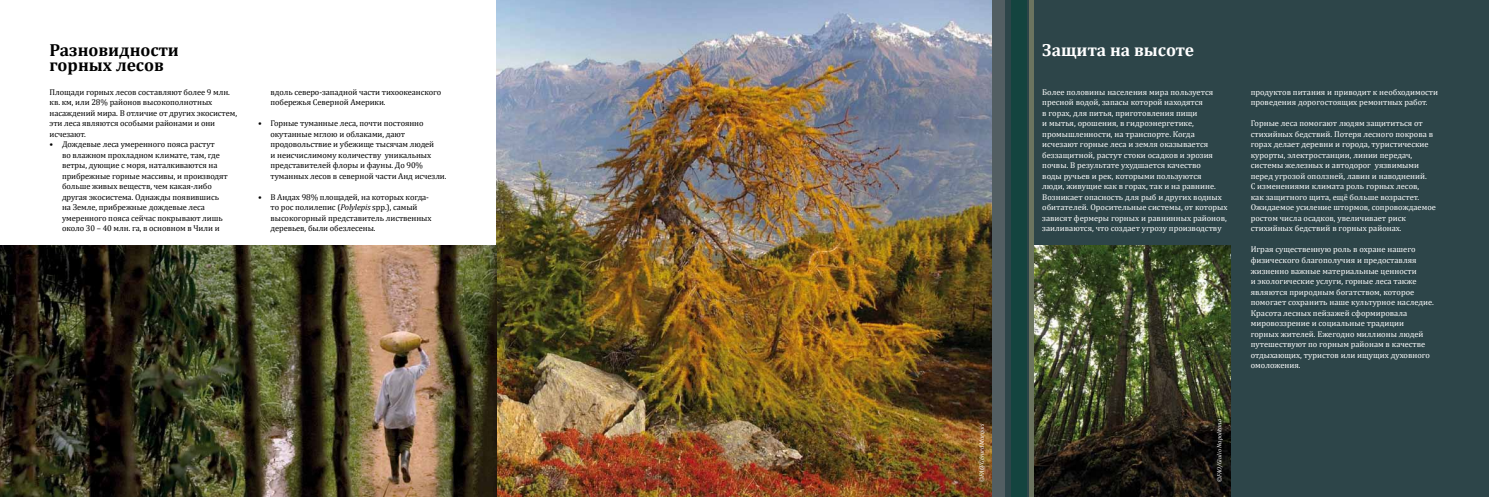
<style>
.page{position:relative;width:1489px;height:497px;background:#fff}
.page>*{position:absolute;margin:0;border:0;box-sizing:border-box;transform-origin:0 0}
.t1{font:700 17.5px/15.8px "Cambria";color:#000}
.t2{font:700 17.5px "Cambria";color:#fff}
.t3{font:8.4px/10.5px "Cambria";color:#fff}
.t4{font:8.4px/10.5px "Cambria";letter-spacing:-.01em;color:#000}
.t5{font:italic 6.12px "Cambria";color:#fff}
.s1{font-style:italic}
</style>
<div class="page">
<div style="left:992px;top:0;width:496px;height:496px;background:#2d4549"></div>
<img style="left:496px;top:0;width:496px;height:496px">
<img style="left:0;top:245px;width:496px;height:251px">
<img style="left:1033px;top:245px;width:197px;height:251px">
<div style="left:1010px;top:0;width:16px;height:496px;background:#14443f"></div>
<div style="left:992px;top:0;width:13px;height:496px;background:#525e62"></div>
<hr style="left:1029px;top:0;width:4px;height:496px;background:#6b745f">
<h1 class="t1" style="left:50px;top:41px;width:131px">Разновидности горных лесов</h1>
<p class="t4" style="left:50px;top:86px;width:189px">Площади горных лесов составляют более 9 млн. кв. км, или 28% районов высокополнотных насаждений мира. В отличие от других экосистем, эти леса являются особыми районами и они исчезают.</p>
<p class="t4" style="left:62px;top:139px;width:167px;text-indent:-12px">• Дождевые леса умеренного пояса растут<br>во влажном прохладном климате, там, где ветры, дующие с моря, наталкиваются на прибрежные горные массивы, и производят больше живых веществ, чем какая-либо другая экосистема. Однажды появившись на Земле, прибрежные дождевые леса умеренного пояса сейчас покрывают лишь около 30 – 40 млн. га, в основном в Чили и</p>
<p class="t4" style="left:270px;top:86px;width:172px">вдоль северо-западной части тихоокеанского побережья Северной Америки.</p>
<p class="t4" style="left:270px;top:118px;width:177px;text-indent:-12px">• Горные туманные леса, почти постоянно окутанные мглою и облаками, дают продовольствие и убежище тысячам людей<br>и неисчислимому количеству уникальных представителей флоры и фауны. До 90% туманных лесов в северной части Анд исчезли.</p>
<p class="t4" style="left:270px;top:191px;width:162px;text-indent:-12px">• В Андах 98% площадей, на которых когда&shy;то рос полилепис (<span class="s1">Polylepis</span> spp.), самый высокогорный представитель лиственных деревьев, были обезлесены.</p>
<h1 class="t2" style="left:1042px;top:37px;width:153px">Защита на высоте</h1>
<p class="t3" style="left:1042px;top:86px;width:187px">Более половины населения мира пользуется пресной водой, запасы которой находятся<br>в горах, для питья, приготовления пищи<br>и мытья, орошения, в гидроэнергетике, промышленности, на транспорте. Когда исчезают горные леса и земля оказывается беззащитной, растут стоки осадков и эрозия почвы. В результате ухудшается качество<br>воды ручьев и рек, которыми пользуются<br>люди, живущие как в горах, так и на равнине.<br>Возникает опасность для рыб и других водных обитателей. Оросительные системы, от которых зависят фермеры горных и равнинных районов, заиливаются, что создает угрозу производству</p>
<p class="t3" style="left:1250px;top:86px;width:189px">продуктов питания и приводит к необходимости проведения дорогостоящих ремонтных работ.</p>
<p class="t3" style="left:1250px;top:118px;width:187px">Горные леса помогают людям защититься от стихийных бедствий. Потеря лесного покрова в горах делает деревни и города, туристические курорты, электростанции, линии передач, системы железных и автодорог уязвимыми перед угрозой оползней, лавин и наводнений.<br>С изменениями климата роль горных лесов,<br>как защитного щита, ещё больше возрастет.<br>Ожидаемое усиление штормов, сопровождаемое ростом числа осадков, увеличивает риск стихийных бедствий в горных районах.</p>
<p class="t3" style="left:1250px;top:244px;width:185px">Играя существенную роль в охране нашего физического благополучия и предоставляя жизненно важные материальные ценности<br>и экологические услуги, горные леса также являются природным богатством, которое помогает сохранить наше культурное наследие.<br>Красота лесных пейзажей сформировала мировоззрение и социальные традиции горных жителей. Ежегодно миллионы людей путешествуют по горным районам в качестве отдыхающих, туристов или ищущих духовного омоложения.</p>
<p class="t5" style="left:977px;top:481px;width:60px;rotate:-90deg">©FAO/Gérard Marquis</p>
<p class="t5" style="left:1215px;top:481px;width:65px;rotate:-90deg">©FAO/Giulio Napolitano</p>
</div>
